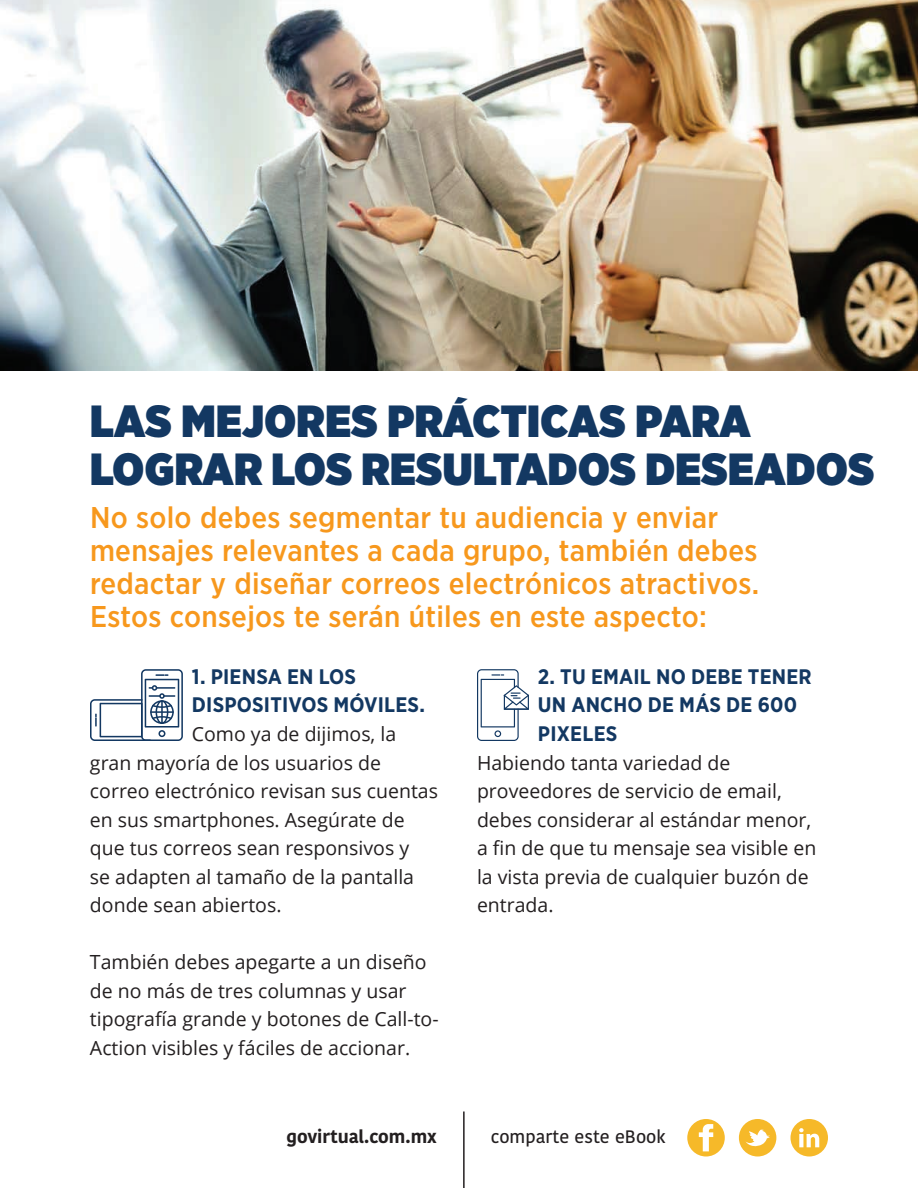
<style>
.page{position:relative;width:918px;height:1188px;background:#fff}
.page>*{position:absolute;margin:0;border:0;box-sizing:border-box;transform-origin:0 0}
.t1{font:900 45px/48px "Gotham Narrow";letter-spacing:.01em;color:#133862}
.t2{font:500 30px/33px "Gotham Narrow";letter-spacing:.01em;color:#f7981d}
.t3{font:700 21px/28.5px "Gotham Narrow";letter-spacing:.01em;color:#133862}
.t4{font:19.5px/28.5px "Open Sans";color:#231f20}
.t5{font:500 18px "Kohinoor Devanagari";color:#231f20}
.t6{font:700 18px "Kohinoor Devanagari";color:#231f20}
</style>
<div class="page">
<svg style="left:687px;top:1119px;width:38px;height:37px"></svg>
<svg style="left:739px;top:1119px;width:37px;height:37px"></svg>
<svg style="left:790px;top:1119px;width:38px;height:37px"></svg>
<hr style="left:463px;top:1112px;width:2px;height:76px;background:#231f20">
<img style="left:0;top:0;width:918px;height:370px">
<svg style="left:90px;top:669px;width:93px;height:72px"></svg>
<svg style="left:477px;top:669px;width:52px;height:72px"></svg>
<h1 class="t1" style="left:90px;top:396px;width:786px">LAS MEJORES PRÁCTICAS PARA<br>LOGRAR LOS RESULTADOS DESEADOS</h1>
<h2 class="t2" style="left:90px;top:501px;width:671px">No solo debes segmentar tu audiencia y enviar mensajes relevantes a cada grupo, también debes redactar y diseñar correos electrónicos atractivos.<br>Estos consejos te serán útiles en este aspecto:</h2>
<p class="t3" style="left:192px;top:662px;width:235px">1. PIENSA EN LOS<br>DISPOSITIVOS MÓVILES.</p>
<p class="t4" style="left:90px;top:719px;width:350px;text-indent:102px">Como ya de dijimos, la gran mayoría de los usuarios de correo electrónico revisan sus cuentas en sus smartphones. Asegúrate de que tus correos sean responsivos y<br>se adapten al tamaño de la pantalla donde sean abiertos.</p>
<p class="t3" style="left:538px;top:662px;width:275px">2. TU EMAIL NO DEBE TENER<br>UN ANCHO DE MÁS DE 600<br>PIXELES</p>
<p class="t4" style="left:477px;top:748px;width:341px">Habiendo tanta variedad de proveedores de servicio de email, debes considerar al estándar menor, a fin de que tu mensaje sea visible en la vista previa de cualquier buzón de entrada.</p>
<p class="t4" style="left:90px;top:947px;width:350px">También debes apegarte a un diseño de no más de tres columnas y usar tipografía grande y botones de Call-to-Action visibles y fáciles de accionar.</p>
<p class="t6" style="left:286px;top:1121px;width:152px">govirtual.com.mx</p>
<p class="t5" style="left:491px;top:1126px;width:177px">comparte este eBook</p>
</div>
